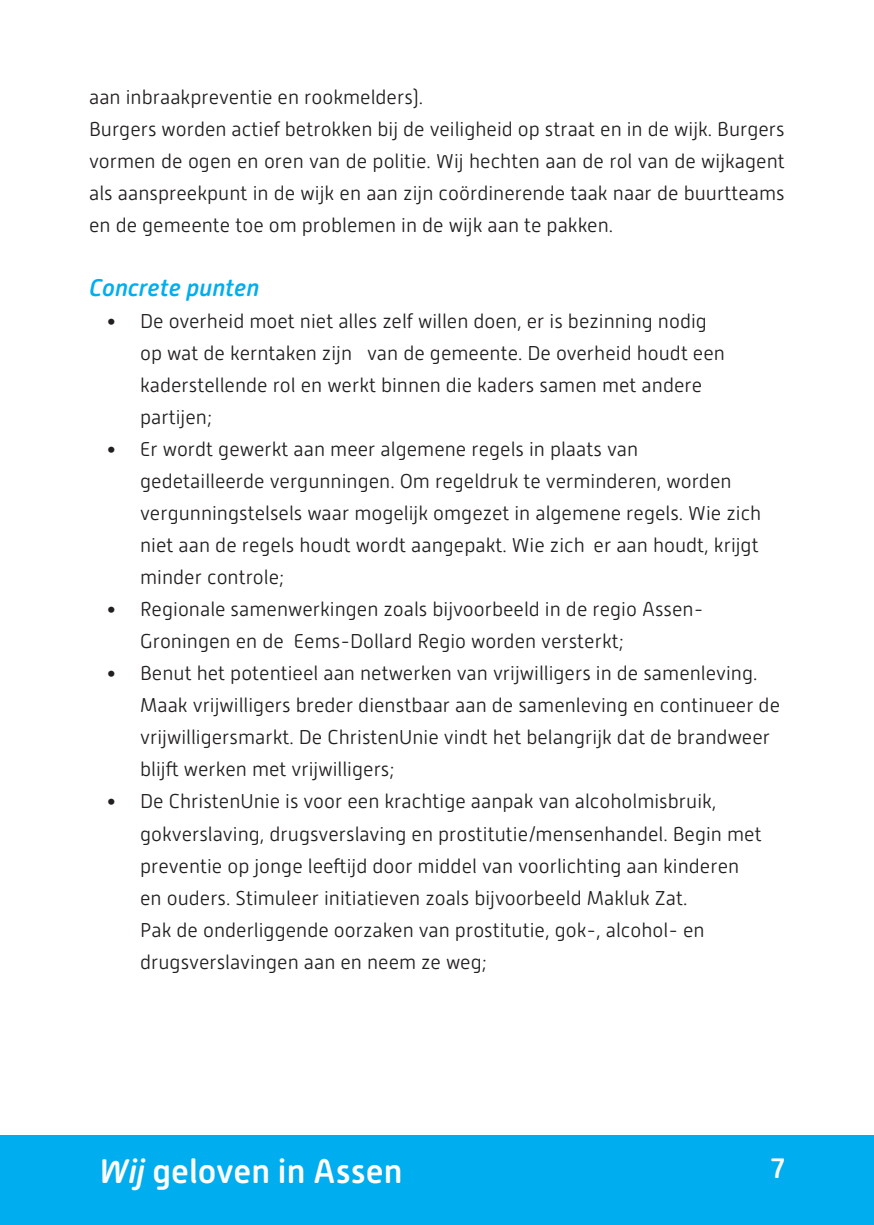
<style>
.page{position:relative;width:874px;height:1225px;background:#fff}
.page>*{position:absolute;margin:0;border:0;box-sizing:border-box;transform-origin:0 0}
.t1{font:500 34px "Alwyn New Rounded";color:#fff}
.t2{font:500 28px "Alwyn New Rounded";color:#fff}
.Kopjes_H2{font:italic 500 24px "Alwyn New Rounded";color:#00aeef}
.t3{font:300 20px/32px "Alwyn New Rounded";color:#231f20}
.s1{font-style:italic}
</style>
<div class="page">
<div style="left:0;top:1136px;width:873px;height:89px;background:#00aeef"></div>
<p class="t3" style="left:89px;top:81px;width:335px">aan inbraakpreventie en rookmelders).</p>
<p class="t3" style="left:89px;top:113px;width:696px;text-align:justify">Burgers worden actief betrokken bij de veiligheid op straat en in de wijk. Burgers vormen de ogen en oren van de politie. Wij hechten aan de rol van de wijkagent als aanspreekpunt in de wijk en aan zijn coördinerende taak naar de buurtteams en de gemeente toe om problemen in de wijk aan te pakken.</p>
<p class="Kopjes_H2" style="left:89px;top:274px;width:172px">Concrete punten</p>
<p class="t3" style="left:140px;top:305px;width:586px;text-indent:-34px">• De overheid moet niet alles zelf willen doen, er is bezinning nodig op wat de kerntaken zijn van de gemeente. De overheid houdt een kaderstellende rol en werkt binnen die kaders samen met andere partijen;</p>
<p class="t3" style="left:140px;top:433px;width:622px;text-indent:-34px">• Er wordt gewerkt aan meer algemene regels in plaats van gedetailleerde vergunningen. Om regeldruk te verminderen, worden vergunningstelsels waar mogelijk omgezet in algemene regels. Wie zich niet aan de regels houdt wordt aangepakt. Wie zich er aan houdt, krijgt minder controle;</p>
<p class="t3" style="left:140px;top:593px;width:564px;text-indent:-34px">• Regionale samenwerkingen zoals bijvoorbeeld in de regio Assen-<br>Groningen en de Eems-Dollard Regio worden versterkt;</p>
<p class="t3" style="left:140px;top:657px;width:641px;text-indent:-34px">• Benut het potentieel aan netwerken van vrijwilligers in de samenleving.<br>Maak vrijwilligers breder dienstbaar aan de samenleving en continueer de vrijwilligersmarkt. De ChristenUnie vindt het belangrijk dat de brandweer blijft werken met vrijwilligers;</p>
<p class="t3" style="left:140px;top:785px;width:622px;text-indent:-34px">• De ChristenUnie is voor een krachtige aanpak van alcoholmisbruik, gokverslaving, drugsverslaving en prostitutie/mensenhandel. Begin met preventie op jonge leeftijd door middel van voorlichting aan kinderen en ouders. Stimuleer initiatieven zoals bijvoorbeeld Makluk Zat.<br>Pak de onderliggende oorzaken van prostitutie, gok-, alcohol- en drugsverslavingen aan en neem ze weg;</p>
<h1 class="t1" style="left:98px;top:1151px;width:305px"><span class="s1">Wij</span> geloven in Assen</h1>
<h2 class="t2" style="left:770px;top:1152px;width:16px">7</h2>
</div>
